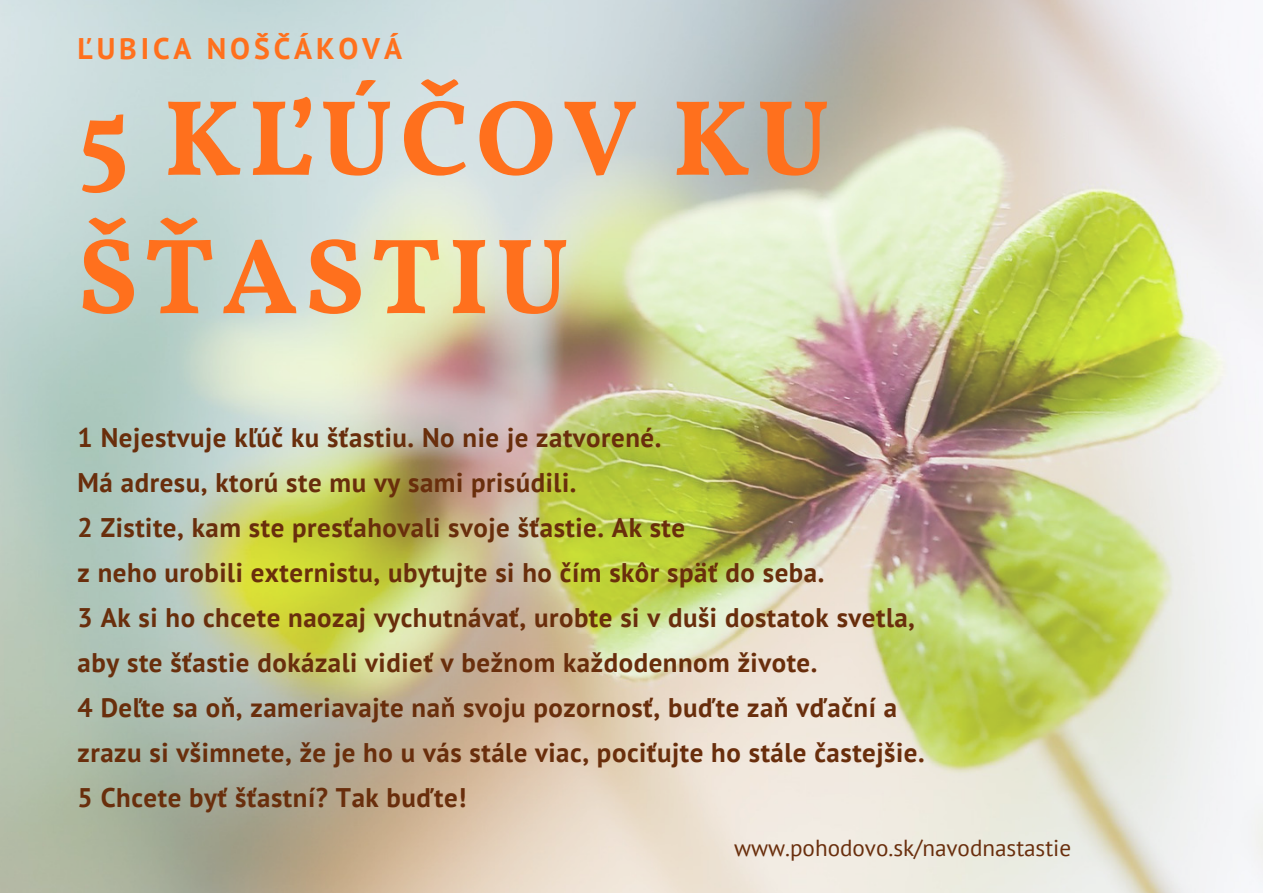
<style>
.page{position:relative;width:1263px;height:893px;background:#fff}
.page>*{position:absolute;margin:0;border:0;box-sizing:border-box;transform-origin:0 0}
.t1{font:700 107.55px/138.3px "Vollkorn";letter-spacing:.06em;color:#ff701d}
.t2{font:700 29.7px "PT Sans";letter-spacing:.13em;color:#ff701d}
.t3{font:700 26.85px/45px "PT Sans";letter-spacing:.02em;color:#692e0c}
.t4{font:23.1px "PT Sans";color:#692e0c}
</style>
<div class="page">
<img style="left:0;top:0;width:1263px;height:892px">
<p class="t2" style="left:78px;top:29px;width:326px">ĽUBICA NOŠČÁKOVÁ</p>
<h1 class="t1" style="left:78px;top:78px;width:754px">5 KĽÚČOV KU<br>ŠŤASTIU</h1>
<p class="t3" style="left:78px;top:414px;width:848px">1 Nejestvuje kľúč ku šťastiu. No nie je zatvorené.<br>Má adresu, ktorú ste mu vy sami prisúdili.<br>2 Zistite, kam ste presťahovali svoje šťastie. Ak ste<br>z neho urobili externistu, ubytujte si ho čím skôr späť do seba.<br>3 Ak si ho chcete naozaj vychutnávať, urobte si v duši dostatok svetla, aby ste šťastie dokázali vidieť v bežnom každodennom živote.<br>4 Deľte sa oň, zameriavajte naň svoju pozornosť, buďte zaň vďační a zrazu si všimnete, že je ho u vás stále viac, pociťujte ho stále častejšie.<br>5 Chcete byť šťastní? Tak buďte!</p>
<p class="t4" style="left:734px;top:832px;width:338px">www.pohodovo.sk/navodnastastie</p>
</div>
